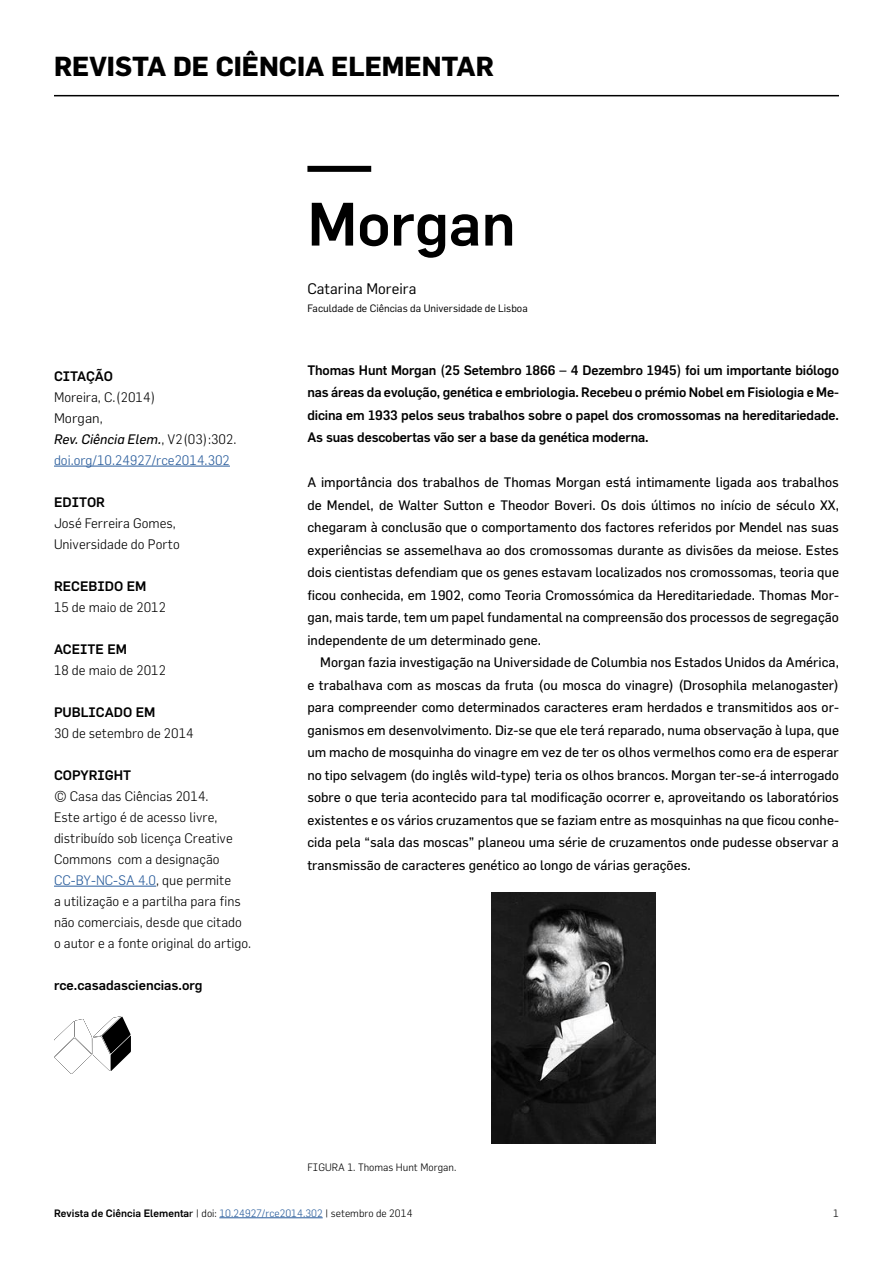
<style>
.page{position:relative;width:893px;height:1263px;background:#fff}
.page>*{position:absolute;margin:0;border:0;box-sizing:border-box;transform-origin:0 0}
.t1{font:500 60px "Flama";color:#000}
.t2{font:700 27px "Flama";color:#000}
.t3{font:15px "Flama";color:#000}
.t4{font:13.5px/22.5px "Flama";color:#000;text-align:justify}
.t5{font:300 13.5px/21px "Flama";color:#000}
.t6{font:500 13.5px/22.5px "Flama";color:#000;text-align:justify}
.t7{font:500 10.5px "Flama";color:#000}
.t8{font:10.5px "Flama";color:#000}
.t9{font:300 10.5px "Flama";color:#000}
.s1{font-weight:400;font-style:italic}
.s2{color:#275b9b}
.s3{font-weight:400}
.s4{font-weight:300}
.s5{font-weight:300;color:#275b9b}
</style>
<div class="page">
<hr style="left:54px;top:95px;width:785px;height:1px;background:#000">
<hr style="left:219px;top:1217px;width:104px;height:1px;background:#275b9b">
<div style="left:307px;top:166px;width:64px;height:6px;background:#000"></div>
<img style="left:491px;top:892px;width:164px;height:252px">
<hr style="left:54px;top:466px;width:176px;height:1px;background:#275b9b">
<hr style="left:54px;top:886px;width:102px;height:1px;background:#275b9b">
<svg style="left:54px;top:1016px;width:77px;height:58px"></svg>
<h2 class="t2" style="left:54px;top:50px;width:441px">REVISTA DE CIÊNCIA ELEMENTAR</h2>
<p class="t6" style="left:54px;top:364px;width:60px">CITAÇÃO</p>
<p class="t5" style="left:54px;top:386px;width:184px">Moreira, C.(2014)<br>Morgan,<br><span class="s1">Rev. Ciência Elem.</span>, V2(03):302. <span class="s2">doi.org/10.24927/rce2014.302</span></p>
<p class="t6" style="left:54px;top:490px;width:53px">EDITOR</p>
<p class="t5" style="left:54px;top:512px;width:127px">José Ferreira Gomes,<br>Universidade do Porto</p>
<p class="t6" style="left:54px;top:574px;width:94px">RECEBIDO EM</p>
<p class="t5" style="left:54px;top:596px;width:114px">15 de maio de 2012</p>
<p class="t6" style="left:54px;top:637px;width:75px">ACEITE EM</p>
<p class="t5" style="left:54px;top:659px;width:114px">18 de maio de 2012</p>
<p class="t6" style="left:54px;top:700px;width:103px">PUBLICADO EM</p>
<p class="t5" style="left:54px;top:722px;width:141px">30 de setembro de 2014</p>
<p class="t6" style="left:54px;top:763px;width:79px">COPYRIGHT</p>
<p class="t5" style="left:54px;top:785px;width:199px">© Casa das Ciências 2014.<br>Este artigo é de acesso livre, distribuído sob licença Creative<br>Commons com a designação<br><span class="s2">CC-BY-NC-SA 4.0</span>, que permite<br>a utilização e a partilha para fins não comerciais, desde que citado o autor e a fonte original do artigo.</p>
<p class="t6" style="left:54px;top:973px;width:150px">rce.casadasciencias.org</p>
<h1 class="t1" style="left:307px;top:188px;width:210px">Morgan</h1>
<p class="t3" style="left:307px;top:279px;width:110px">Catarina Moreira</p>
<p class="t8" style="left:307px;top:301px;width:222px">Faculdade de Ciências da Universidade de Lisboa</p>
<p class="t6" style="left:307px;top:358px;width:533px">Thomas Hunt Morgan (25 Setembro 1866 – 4 Dezembro 1945) foi um importante biólogo nas áreas da evolução, genética e embriologia. Recebeu o prémio Nobel em Fisiologia e Me&shy;dicina em 1933 pelos seus trabalhos sobre o papel dos cromossomas na hereditariedade.<br>As suas descobertas vão ser a base da genética moderna.</p>
<p class="t4" style="left:307px;top:471px;width:533px">A importância dos trabalhos de Thomas Morgan está intimamente ligada aos trabalhos de Mendel, de Walter Sutton e Theodor Boveri. Os dois últimos no início de século XX, chegaram à conclusão que o comportamento dos factores referidos por Mendel nas suas experiências se assemelhava ao dos cromossomas durante as divisões da meiose. Estes dois cientistas defendiam que os genes estavam localizados nos cromossomas, teoria que ficou conhecida, em 1902, como Teoria Cromossómica da Hereditariedade. Thomas Mor&shy;gan, mais tarde, tem um papel fundamental na compreensão dos processos de segregação independente de um determinado gene.</p>
<p class="t4" style="left:307px;top:651px;width:533px;text-indent:13px">Morgan fazia investigação na Universidade de Columbia nos Estados Unidos da América, e trabalhava com as moscas da fruta (ou mosca do vinagre) (Drosophila melanogaster) para compreender como determinados caracteres eram herdados e transmitidos aos or&shy;ganismos em desenvolvimento. Diz-se que ele terá reparado, numa observação à lupa, que um macho de mosquinha do vinagre em vez de ter os olhos vermelhos como era de esperar no tipo selvagem (do inglês wild-type) teria os olhos brancos. Morgan ter-se-á interrogado sobre o que teria acontecido para tal modificação ocorrer e, aproveitando os laboratórios existentes e os vários cruzamentos que se faziam entre as mosquinhas na que ficou conhe&shy;cida pela “sala das moscas” planeou uma série de cruzamentos onde pudesse observar a transmissão de caracteres genético ao longo de várias gerações.</p>
<p class="t9" style="left:307px;top:1161px;width:150px">FIGURA 1. Thomas Hunt Morgan.</p>
<p class="t7" style="left:54px;top:1206px;width:360px">Revista de Ciência Elementa<span class="s3">r</span> <span class="s4">| doi:</span> <span class="s5">10.24927/rce2014.302</span> <span class="s4">| setembro de 2014</span></p>
<p class="t9" style="left:833px;top:1207px;width:7px">1</p>
</div>
